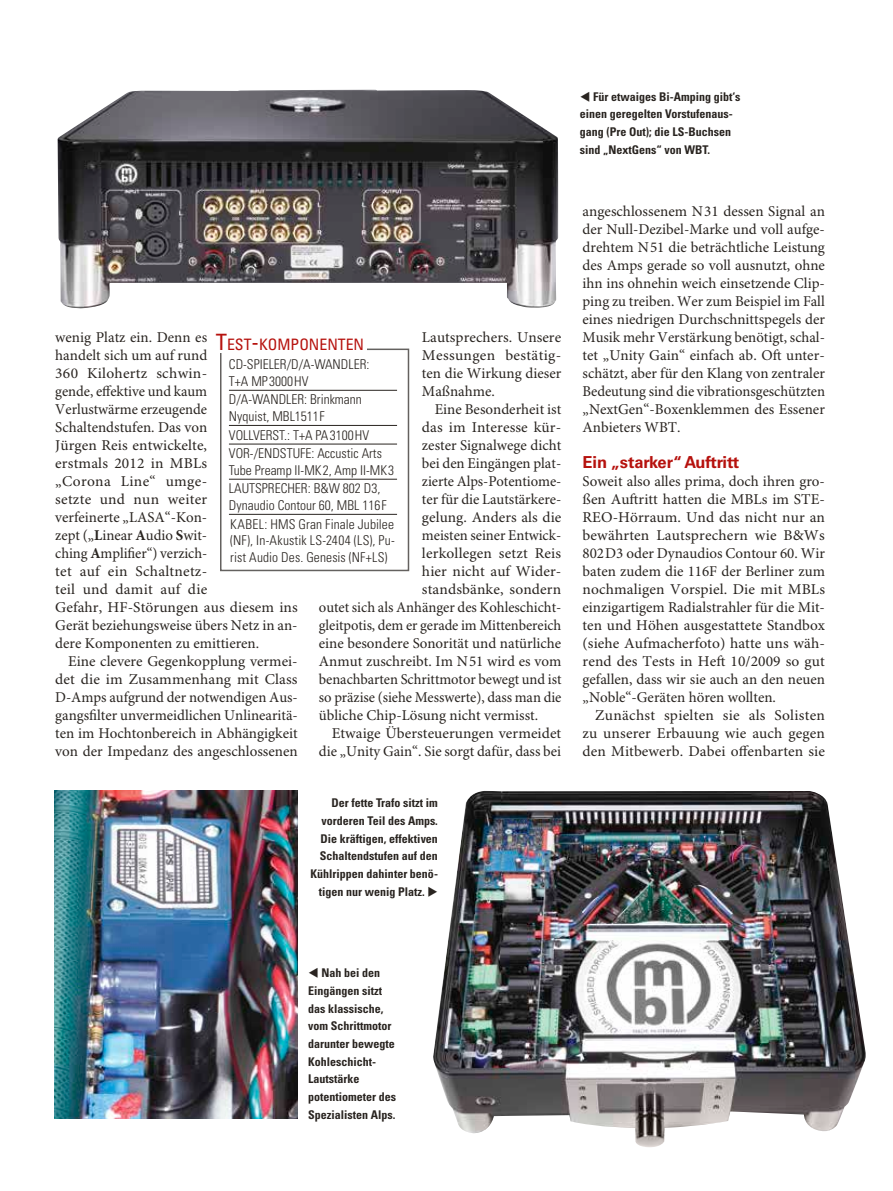
<style>
.page{position:relative;width:893px;height:1191px;background:#fff}
.page>*{position:absolute;margin:0;border:0;box-sizing:border-box;transform-origin:0 0}
.t1{font:700 16.5px "Univers LT Std";letter-spacing:-.005em;color:#b6120e}
.t2{font:condensed 15.75px "Univers LT Std";color:#b6120e}
.t3{font:15px/18px "Minion Pro";color:#292420;text-align:justify}
.t4{font:300 condensed 13.5px/16.5px "Univers LT Std";color:#292420}
.t5{font:700 condensed 12px/17.7px "Univers LT Std";color:#292420}
.s1{font-weight:700}
.s2{font-size:22.5px}
</style>
<div class="page">
<img style="left:58px;top:90px;width:500px;height:219px">
<img style="left:54px;top:790px;width:244px;height:328px">
<img style="left:433px;top:791px;width:433px;height:356px">
<div style="left:220px;top:348px;width:189px;height:223px;border:2px solid #64615f"></div>
<div style="left:209px;top:333px;width:158px;height:20px;background:#fff"></div>
<hr style="left:229px;top:390px;width:168px;height:1px;background:#292420">
<hr style="left:229px;top:425px;width:168px;height:1px;background:#292420">
<hr style="left:229px;top:444px;width:168px;height:1px;background:#292420">
<hr style="left:229px;top:479px;width:168px;height:1px;background:#292420">
<hr style="left:229px;top:514px;width:168px;height:1px;background:#292420">
<p class="t5" style="left:580px;top:88px;width:162px">▼ Für etwaiges Bi-Amping gibt‘s einen geregelten Vorstufenaus&shy;gang (Pre Out); die LS-Buchsen sind „NextGens“ von WBT.</p>
<p class="t3" style="left:55px;top:329px;width:244px;text-align:left">wenig Platz ein. Denn es<br>handelt sich um auf rund<br>360 Kilohertz schwin-<br>gende, effektive und kaum<br>Verlustwärme erzeugende<br>Schaltendstufen. Das von<br>Jürgen Reis entwickelte,<br>erstmals 2012 in MBLs<br>„Corona Line“ umge-<br>setzte und nun weiter<br>verfeinerte „LASA“-Kon-<br>zept („<span class="s1">L</span>inear <span class="s1">A</span>udio <span class="s1">S</span>wit-<br>ching <span class="s1">A</span>mplifier“) verzich-<br>tet auf ein Schaltnetz-<br>teil und damit auf die<br>Gefahr, HF-Störungen aus diesem ins<br>Gerät beziehungsweise übers Netz in an&shy;dere Komponenten zu emittieren.</p>
<p class="t3" style="left:55px;top:653px;width:244px;text-indent:13px">Eine clevere Gegenkopplung vermei&shy;det die im Zusammenhang mit Class D-Amps aufgrund der notwendigen Aus&shy;gangsfilter unvermeidlichen Unlinearitä&shy;ten im Hochtonbereich in Abhängigkeit von der Impedanz des angeschlossenen</p>
<p class="t3" style="left:422px;top:329px;width:141px">Lautsprechers. Unsere Messungen bestätig&shy;ten die Wirkung dieser Maßnahme.</p>
<p class="t3" style="left:435px;top:401px;width:128px">Eine Besonderheit ist</p>
<p class="t3" style="left:422px;top:419px;width:141px">das im Interesse kür-</p>
<p class="t3" style="left:422px;top:437px;width:141px">zester Signalwege dicht</p>
<p class="t3" style="left:422px;top:455px;width:141px">bei den Eingängen plat-</p>
<p class="t3" style="left:422px;top:473px;width:141px">zierte Alps-Potentiome-</p>
<p class="t3" style="left:422px;top:491px;width:141px">ter für die Lautstärkere-</p>
<p class="t3" style="left:422px;top:509px;width:141px">gelung. Anders als die</p>
<p class="t3" style="left:422px;top:527px;width:141px">meisten seiner Entwick-</p>
<p class="t3" style="left:422px;top:545px;width:141px">lerkollegen setzt Reis</p>
<p class="t3" style="left:422px;top:563px;width:141px">hier nicht auf Wider-</p>
<p class="t3" style="left:422px;top:581px;width:141px">standsbänke, sondern</p>
<p class="t3" style="left:319px;top:599px;width:244px">outet sich als Anhänger des Kohleschicht-</p>
<p class="t3" style="left:319px;top:617px;width:244px">gleitpotis, dem er gerade im Mittenbereich</p>
<p class="t3" style="left:319px;top:635px;width:244px">eine besondere Sonorität und natürliche</p>
<p class="t3" style="left:319px;top:653px;width:244px">Anmut zuschreibt. Im N51 wird es vom</p>
<p class="t3" style="left:319px;top:671px;width:244px">benachbarten Schrittmotor bewegt und ist</p>
<p class="t3" style="left:319px;top:689px;width:244px">so präzise (siehe Messwerte), dass man die</p>
<p class="t3" style="left:319px;top:707px;width:221px">übliche Chip-Lösung nicht vermisst.</p>
<p class="t3" style="left:332px;top:725px;width:231px">Etwaige Übersteuerungen vermeidet</p>
<p class="t3" style="left:319px;top:743px;width:244px">die „Unity Gain“. Sie sorgt dafür, dass bei</p>
<p class="t2" style="left:216px;top:334px;width:150px"><span class="s2">T</span>EST<span class="s2">-</span>KOMPONENTEN</p>
<p class="t4" style="left:229px;top:356px;width:142px">CD-SPIELER/D/A-WANDLER:<br>T+A MP3000HV</p>
<p class="t4" style="left:229px;top:391px;width:134px">D/A-WANDLER: Brinkmann<br>Nyquist, MBL1511F</p>
<p class="t4" style="left:229px;top:425px;width:155px;line-height:18.6px">VOLLVERST.: T+A PA3100HV<br>VOR-/ENDSTUFE: Accustic Arts</p>
<p class="t4" style="left:229px;top:461px;width:167px;line-height:18.6px">Tube Preamp II-MK2, Amp II-MK3<br>LAUTSPRECHER: B&amp;W 802 D3,</p>
<p class="t4" style="left:229px;top:496px;width:167px;line-height:18.6px">Dynaudio Contour 60, MBL 116F<br>KABEL: HMS Gran Finale Jubilee</p>
<p class="t4" style="left:230px;top:532px;width:166px">(NF), In-Akustik LS-2404 (LS), Pu&shy;rist Audio Des. Genesis (NF+LS)</p>
<p class="t5" style="left:311px;top:794px;width:129px;text-align:right">Der fette Trafo sitzt im vorderen Teil des Amps.<br>Die kräftigen, effektiven<br>Schaltendstufen auf den<br>Kühlrippen dahinter benö&shy;tigen nur wenig Platz. ◆</p>
<p class="t3" style="left:583px;top:203px;width:244px">angeschlossenem N31 dessen Signal an der Null-Dezibel-Marke und voll aufge&shy;drehtem N51 die beträchtliche Leistung des Amps gerade so voll ausnutzt, ohne ihn ins ohnehin weich einsetzende Clip&shy;ping zu treiben. Wer zum Beispiel im Fall eines niedrigen Durchschnittspegels der Musik mehr Verstärkung benötigt, schal&shy;tet „Unity Gain“ einfach ab. Oft unter&shy;schätzt, aber für den Klang von zentraler Bedeutung sind die vibrationsgeschützten „NextGen“-Boxenklemmen des Essener Anbieters WBT.</p>
<p class="t1" style="left:583px;top:453px;width:158px">Ein „starker“ Auftritt</p>
<p class="t3" style="left:583px;top:473px;width:244px">Soweit also alles prima, doch ihren gro&shy;ßen Auftritt hatten die MBLs im STE-REO-Hörraum. Und das nicht nur an bewährten Lautsprechern wie B&amp;Ws 802D3 oder Dynaudios Contour 60. Wir baten zudem die 116F der Berliner zum nochmaligen Vorspiel. Die mit MBLs einzigartigem Radialstrahler für die Mit&shy;ten und Höhen ausgestattete Standbox (siehe Aufmacherfoto) hatte uns wäh&shy;rend des Tests in Heft 10/2009 so gut gefallen, dass wir sie auch an den neuen „Noble“-Geräten hören wollten.</p>
<p class="t3" style="left:583px;top:707px;width:244px;text-indent:13px">Zunächst spielten sie als Solisten zu unserer Erbauung wie auch gegen den Mitbewerb. Dabei offenbarten sie</p>
<p class="t5" style="left:308px;top:964px;width:89px">▼ Nah bei den<br>Eingängen sitzt das klassische, vom Schrittmotor darunter bewegte<br>Kohleschicht-<br>Lautstärke potentiometer des<br>Spezialisten Alps.</p>
</div>
